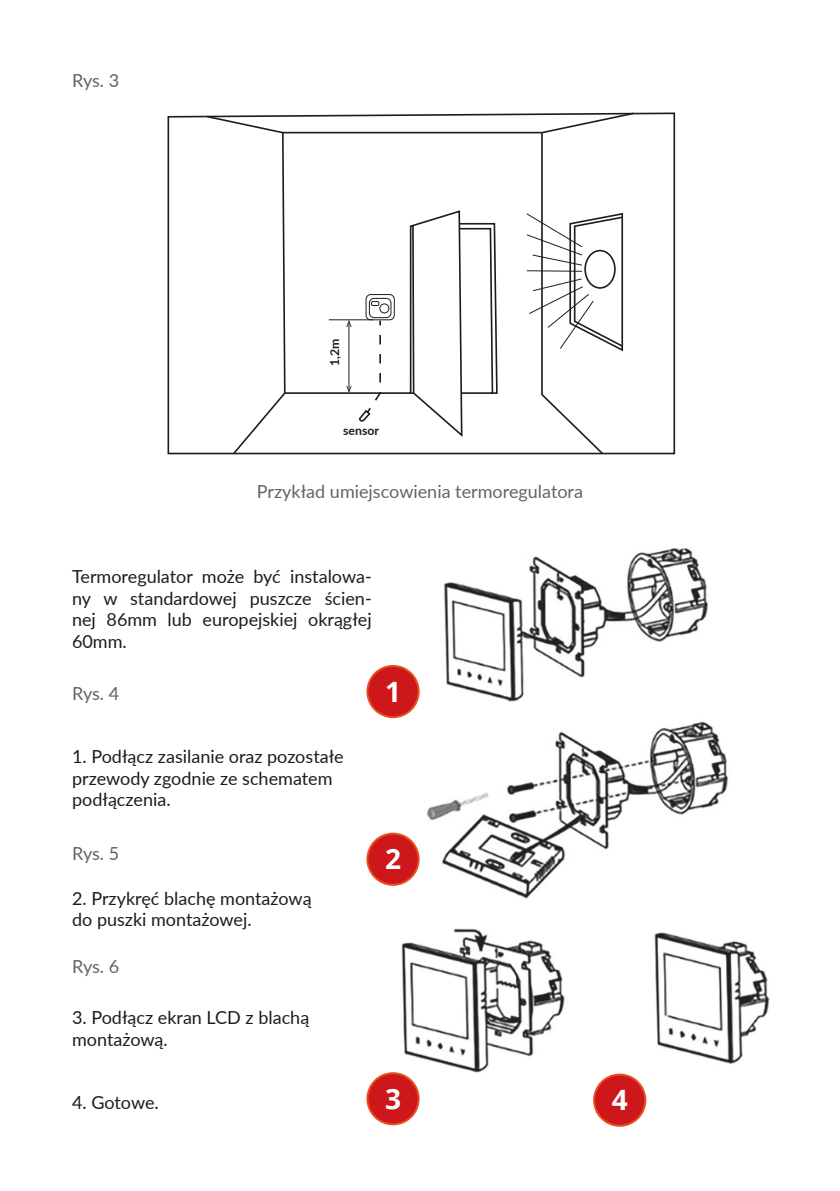
<style>
.page{position:relative;width:840px;height:1191px;background:#fff}
.page>*{position:absolute;margin:0;border:0;box-sizing:border-box;transform-origin:0 0}
.t1{font:700 28px "Open Sans";color:#fff}
.t2{font:18px/21.6px "Lato";color:#1d1d1b}
.t3{font:18px "Lato";color:#646463}
.t4{font:700 12.2px "Lato";color:#1d1d1b}
</style>
<div class="page">
<svg style="left:167px;top:112px;width:508px;height:343px"></svg>
<svg style="left:205px;top:112px;width:430px;height:343px"></svg>
<img style="left:397px;top:548px;width:373px;height:541px">
<div style="left:367px;top:666px;width:51px;height:51px;background:#cd171a;border-radius:50%"></div>
<div style="left:366px;top:665px;width:53px;height:53px;border:2px solid #e94e1e;border-radius:50%"></div>
<div style="left:367px;top:833px;width:51px;height:51px;background:#cd171a;border-radius:50%"></div>
<div style="left:366px;top:832px;width:53px;height:53px;border:2px solid #e94e1e;border-radius:50%"></div>
<div style="left:367px;top:1073px;width:51px;height:51px;background:#cd171a;border-radius:50%"></div>
<div style="left:366px;top:1072px;width:53px;height:53px;border:2px solid #e94e1e;border-radius:50%"></div>
<div style="left:593px;top:1074px;width:52px;height:51px;background:#cd171a;border-radius:50%"></div>
<div style="left:592px;top:1073px;width:54px;height:53px;border:2px solid #e94e1e;border-radius:50%"></div>
<p class="t3" style="left:72px;top:67px;width:49px">Rys. 3</p>
<p class="t4" style="left:325px;top:366px;width:29px;rotate:-90deg">1,2m</p>
<p class="t4" style="left:343px;top:422px;width:37px">sensor</p>
<p class="t3" style="left:257px;top:478px;width:327px">Przykład umiejscowienia termoregulatora</p>
<p class="t2" style="left:72px;top:565px;width:301px;text-align:justify">Termoregulator może być instalowa&shy;ny w standardowej puszcze ścien&shy;nej 86mm lub europejskiej okrągłej 60mm.</p>
<p class="t3" style="left:72px;top:681px;width:49px">Rys. 4</p>
<h1 class="t1" style="left:385px;top:672px;width:17px">1</h1>
<p class="t2" style="left:72px;top:745px;width:273px">1. Podłącz zasilanie oraz pozostałe przewody zgodnie ze schematem podłączenia.</p>
<p class="t3" style="left:72px;top:840px;width:49px">Rys. 5</p>
<p class="t2" style="left:72px;top:886px;width:241px">2. Przykręć blachę montażową do puszki montażowej.</p>
<p class="t3" style="left:72px;top:953px;width:49px">Rys. 6</p>
<p class="t2" style="left:72px;top:1006px;width:238px">3. Podłącz ekran LCD z blachą montażową.</p>
<p class="t2" style="left:72px;top:1090px;width:88px">4. Gotowe.</p>
<h1 class="t1" style="left:385px;top:839px;width:17px">2</h1>
<h1 class="t1" style="left:385px;top:1079px;width:17px">3</h1>
<h1 class="t1" style="left:611px;top:1080px;width:17px">4</h1>
</div>
